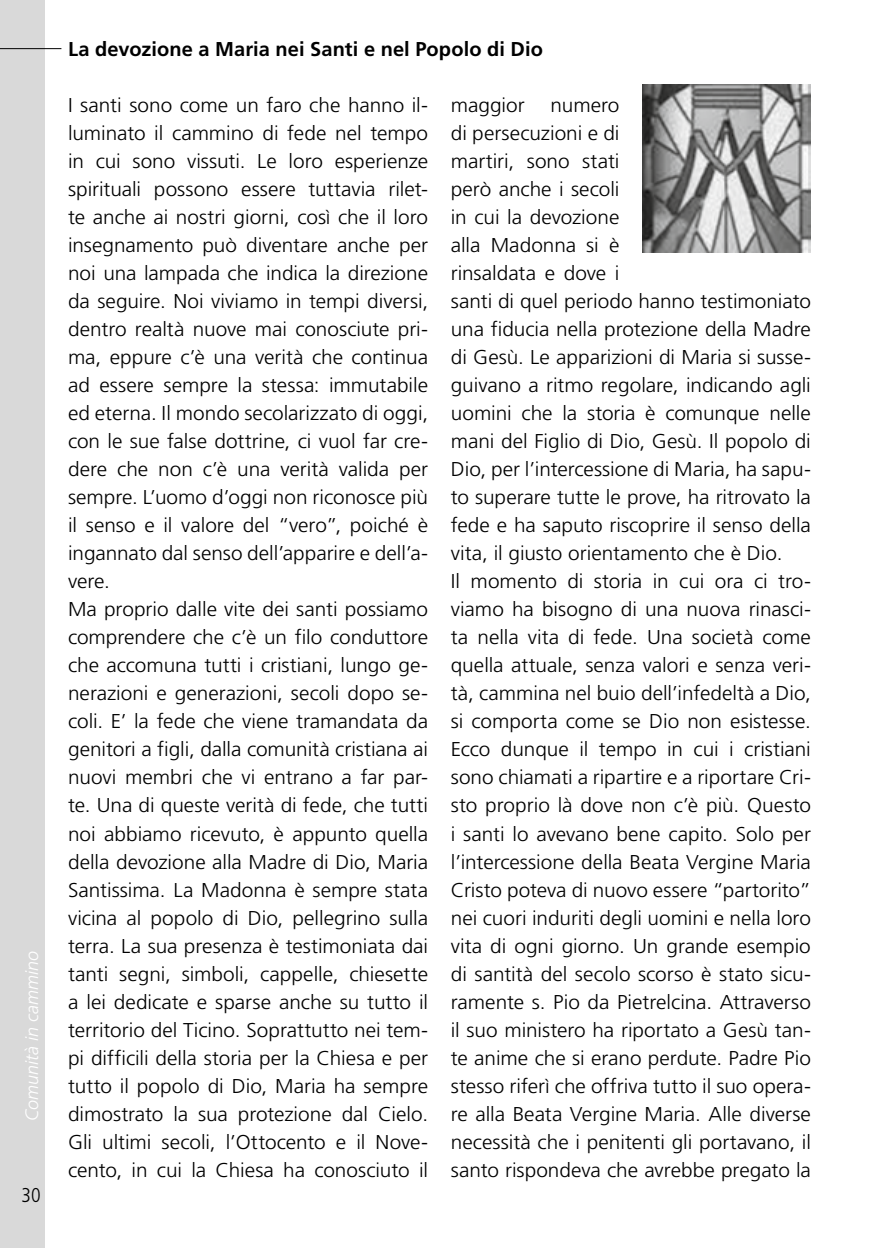
<style>
.page{position:relative;width:879px;height:1248px;background:#fff}
.page>*{position:absolute;margin:0;border:0;box-sizing:border-box;transform-origin:0 0}
.t1{font:300 20px/28px "Frutiger";color:#000;scale:1.04 1}
.t2{font:700 20px "Frutiger";letter-spacing:.005em;color:#000}
.t3{font:300 condensed 20px "Frutiger";color:#000}
.t4{font:italic 300 18px "Frutiger CE";color:#fff}
</style>
<div class="page">
<hr style="left:878px;top:0;width:1px;height:1247px;background:#000">
<div style="left:0;top:0;width:45px;height:1247px;background:#d9d9d9"></div>
<img style="left:642px;top:84px;width:169px;height:169px">
<hr style="left:0;top:48px;width:61px;height:1px;background:#000">
<p class="t4" style="left:21px;top:1120px;width:172px;rotate:-90deg">Comunità in cammino</p>
<p class="t3" style="left:22px;top:1183px;width:21px">30</p>
<p class="t2" style="left:68px;top:37px;width:476px">La devozione a Maria nei Santi e nel Popolo di Dio</p>
<p class="t1" style="left:68px;top:91px;width:348px">I santi sono come un faro che hanno il&shy;luminato il cammino di fede nel tempo in cui sono vissuti. Le loro esperienze spirituali possono essere tuttavia rilet&shy;te anche ai nostri giorni, così che il loro insegnamento può diventare anche per noi una lampada che indica la direzione da seguire. Noi viviamo in tempi diversi, dentro realtà nuove mai conosciute pri&shy;ma, eppure c’è una verità che continua ad essere sempre la stessa: immutabile ed eterna. Il mondo secolarizzato di oggi, con le sue false dottrine, ci vuol far cre&shy;dere che non c’è una verità valida per sempre. L’uomo d’oggi non riconosce più il senso e il valore del “vero”, poiché è ingannato dal senso dell’apparire e dell’a&shy;vere.<br>Ma proprio dalle vite dei santi possiamo comprendere che c’è un filo conduttore che accomuna tutti i cristiani, lungo ge&shy;nerazioni e generazioni, secoli dopo se&shy;coli. E’ la fede che viene tramandata da genitori a figli, dalla comunità cristiana ai nuovi membri che vi entrano a far par&shy;te. Una di queste verità di fede, che tutti noi abbiamo ricevuto, è appunto quella della devozione alla Madre di Dio, Maria Santissima. La Madonna è sempre stata vicina al popolo di Dio, pellegrino sulla terra. La sua presenza è testimoniata dai tanti segni, simboli, cappelle, chiesette a lei dedicate e sparse anche su tutto il territorio del Ticino. Soprattutto nei tem&shy;pi difficili della storia per la Chiesa e per tutto il popolo di Dio, Maria ha sempre dimostrato la sua protezione dal Cielo.<br>Gli ultimi secoli, l’Ottocento e il Nove&shy;cento, in cui la Chiesa ha conosciuto il</p>
<p class="t1" style="left:451px;top:91px;width:73px">maggior</p>
<p class="t1" style="left:451px;top:91px;width:348px;text-indent:100px">numero<br>di persecuzioni e di<br>martiri, sono stati<br>però anche i secoli<br>in cui la devozione<br>alla Madonna si è<br>rinsaldata e dove i<br>santi di quel periodo hanno testimoniato una fiducia nella protezione della Madre di Gesù. Le apparizioni di Maria si susse&shy;guivano a ritmo regolare, indicando agli uomini che la storia è comunque nelle mani del Figlio di Dio, Gesù. Il popolo di Dio, per l’intercessione di Maria, ha sapu&shy;to superare tutte le prove, ha ritrovato la fede e ha saputo riscoprire il senso della vita, il giusto orientamento che è Dio.<br>Il momento di storia in cui ora ci tro&shy;viamo ha bisogno di una nuova rinasci&shy;ta nella vita di fede. Una società come quella attuale, senza valori e senza veri&shy;tà, cammina nel buio dell’infedeltà a Dio, si comporta come se Dio non esistesse.<br>Ecco dunque il tempo in cui i cristiani sono chiamati a ripartire e a riportare Cri&shy;sto proprio là dove non c’è più. Questo i santi lo avevano bene capito. Solo per l’intercessione della Beata Vergine Maria Cristo poteva di nuovo essere “partorito” nei cuori induriti degli uomini e nella loro vita di ogni giorno. Un grande esempio di santità del secolo scorso è stato sicu&shy;ramente s. Pio da Pietrelcina. Attraverso il suo ministero ha riportato a Gesù tan&shy;te anime che si erano perdute. Padre Pio stesso riferì che offriva tutto il suo opera&shy;re alla Beata Vergine Maria. Alle diverse necessità che i penitenti gli portavano, il santo rispondeva che avrebbe pregato la</p>
</div>
